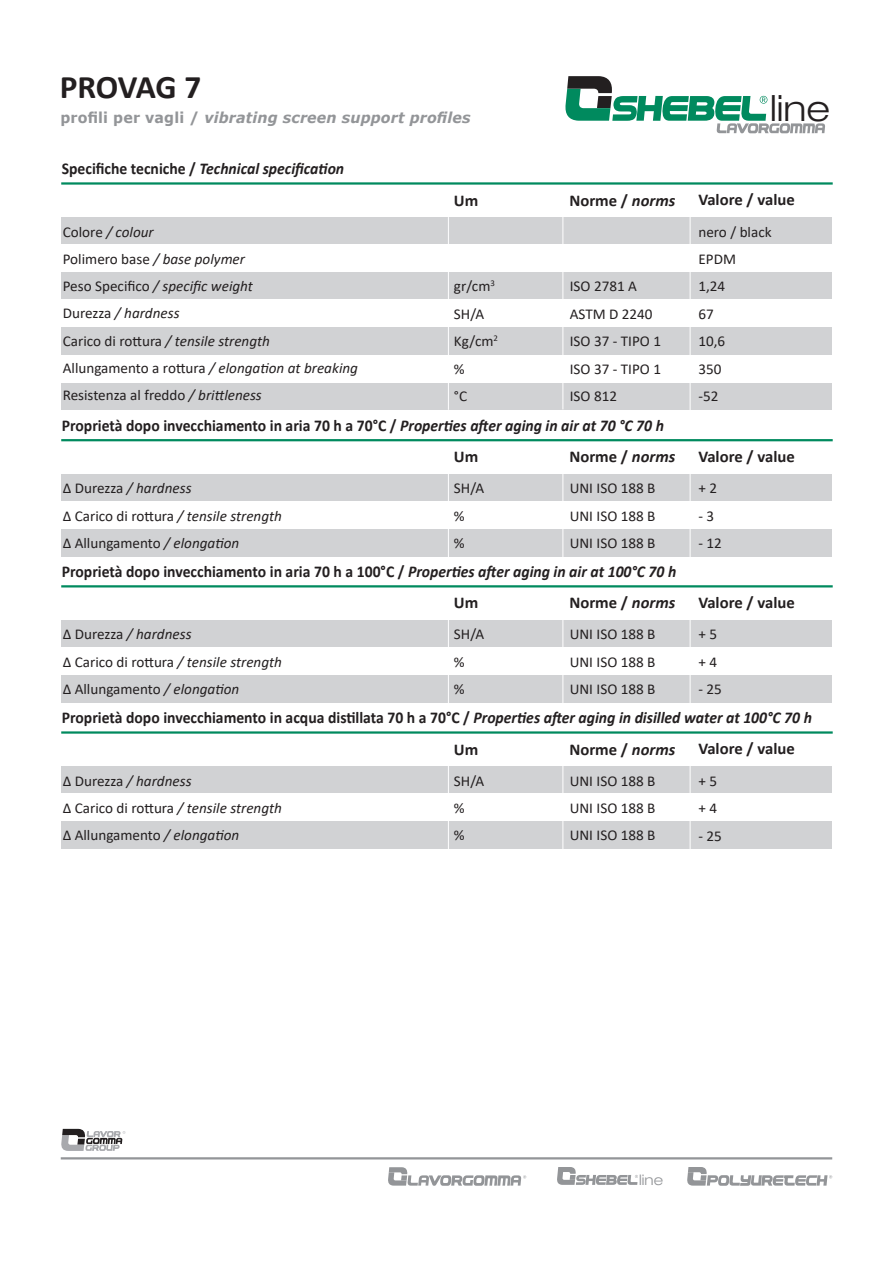
<style>
.page{position:relative;width:893px;height:1263px;background:#fff}
.page>*{position:absolute;margin:0;border:0;box-sizing:border-box;transform-origin:0 0}
.t1{font:300 expanded 36px "Helvetica Neue LT Std";color:#231f20}
.t2{font:700 33px "Calibri";letter-spacing:-.01em;color:#231f20}
.t3{font:700 16.5px "Calibri";color:#231f20;scale:.95 1}
.t4{font:700 16.5px "Calibri";color:#231f20}
.t5{font:italic 700 16.5px "Calibri";color:#231f20;scale:.95 1}
.t6{font:15px/27.5px "Calibri";color:#231f20}
.t7{font:italic 15px/27.3px "Calibri";color:#231f20}
.t8{font:italic 700 15px "Verdana";letter-spacing:.01em;color:#939598;scale:.95 1}
.t9{font:300 expanded 14.55px "Helvetica Neue LT Std";color:#939598}
.s1{font-style:normal}
.s2{font-style:italic}
</style>
<div class="page">
<div style="left:61px;top:383px;width:771px;height:27px;background:#d1d2d4"></div>
<div style="left:61px;top:217px;width:771px;height:27px;background:#d1d2d4"></div>
<div style="left:61px;top:473px;width:771px;height:28px;background:#d1d2d4"></div>
<div style="left:61px;top:620px;width:771px;height:27px;background:#d1d2d4"></div>
<div style="left:61px;top:766px;width:771px;height:27px;background:#d1d2d4"></div>
<div style="left:61px;top:272px;width:771px;height:28px;background:#d1d2d4"></div>
<div style="left:61px;top:529px;width:771px;height:27px;background:#d1d2d4"></div>
<div style="left:61px;top:675px;width:771px;height:27px;background:#d1d2d4"></div>
<div style="left:61px;top:821px;width:771px;height:28px;background:#d1d2d4"></div>
<div style="left:61px;top:441px;width:771px;height:33px;background:#fff"></div>
<div style="left:61px;top:327px;width:771px;height:28px;background:#d1d2d4"></div>
<hr style="left:448px;top:217px;width:1px;height:193px;background:#fff">
<hr style="left:448px;top:474px;width:1px;height:86px;background:#fff">
<hr style="left:448px;top:620px;width:1px;height:86px;background:#fff">
<hr style="left:448px;top:766px;width:1px;height:86px;background:#fff">
<hr style="left:562px;top:217px;width:1px;height:192px;background:#fff">
<hr style="left:562px;top:473px;width:1px;height:87px;background:#fff">
<hr style="left:562px;top:620px;width:1px;height:86px;background:#fff">
<hr style="left:562px;top:766px;width:1px;height:86px;background:#fff">
<hr style="left:690px;top:217px;width:1px;height:193px;background:#fff">
<hr style="left:690px;top:473px;width:1px;height:87px;background:#fff">
<hr style="left:690px;top:620px;width:1px;height:86px;background:#fff">
<hr style="left:690px;top:766px;width:1px;height:86px;background:#fff">
<hr style="left:61px;top:1157px;width:771px;height:2px;background:#939598">
<svg style="left:61px;top:1129px;width:64px;height:22px"></svg>
<svg style="left:388px;top:1167px;width:138px;height:19px"></svg>
<svg style="left:557px;top:1167px;width:81px;height:18px"></svg>
<svg style="left:687px;top:1167px;width:145px;height:19px"></svg>
<hr style="left:61px;top:182px;width:772px;height:3px;background:#008a5e">
<hr style="left:61px;top:439px;width:772px;height:2px;background:#008a5e">
<hr style="left:61px;top:585px;width:772px;height:2px;background:#008a5e">
<hr style="left:61px;top:731px;width:772px;height:3px;background:#008a5e">
<svg style="left:565px;top:76px;width:260px;height:57px"></svg>
<h2 class="t2" style="left:60px;top:63px;width:143px">PROVAG 7</h2>
<p class="t8" style="left:60px;top:107px;width:433px"><span class="s1">profili per vagli /</span> vibrating screen support profiles</p>
<p class="t5" style="left:62px;top:157px;width:299px"><span class="s1">Specifiche tecniche /</span> Technical specification</p>
<p class="t7" style="left:63px;top:217px;width:297px"><span class="s1">Colore</span> / colour<br><span class="s1">Polimero base</span> / base polymer<br><span class="s1">Peso Specifico</span> / specific weight<br><span class="s1">Durezza</span> / hardness<br><span class="s1">Carico di rottura</span> / tensile strength<br><span class="s1">Allungamento a rottura</span> / elongation at breaking<br><span class="s1">Resistenza al freddo</span> / brittleness</p>
<p class="t4" style="left:454px;top:188px;width:26px">Um</p>
<p class="t6" style="left:454px;top:272px;width:46px">gr/cm<sup>3<br></sup>SH/A<br>Kg/cm<sup>2 </sup>%<br>°C</p>
<p class="t4" style="left:569px;top:188px;width:107px">Norme / <span class="s2">norms</span></p>
<p class="t6" style="left:570px;top:272px;width:93px">ISO 2781 A<br>ASTM D 2240<br>ISO 37 - TIPO 1<br>ISO 37 - TIPO 1<br>ISO 812</p>
<p class="t3" style="left:62px;top:414px;width:635px">Proprietà dopo invecchiamento in aria 70 h a 70°C / <span class="s2">Properties after aging in air at 70 °C 70 h</span></p>
<p class="t6" style="left:63px;top:474px;width:221px">Δ Durezza <span class="s2">/ hardness<br></span>Δ Carico di rottura <span class="s2">/ tensile strength<br></span>Δ Allungamento <span class="s2">/ elongation</span></p>
<p class="t4" style="left:454px;top:445px;width:26px">Um</p>
<p class="t6" style="left:454px;top:474px;width:32px">SH/A %<br>%</p>
<p class="t4" style="left:569px;top:445px;width:107px">Norme / <span class="s2">norms</span></p>
<p class="t6" style="left:570px;top:474px;width:87px;text-align:justify">UNI ISO 188 B UNI ISO 188 B UNI ISO 188 B</p>
<p class="t3" style="left:62px;top:560px;width:648px">Proprietà dopo invecchiamento in aria 70 h a 100°C / <span class="s2">Properties after aging in air at 100°C 70 h</span></p>
<p class="t6" style="left:63px;top:620px;width:221px">Δ Durezza <span class="s2">/ hardness<br></span>Δ Carico di rottura <span class="s2">/ tensile strength<br></span>Δ Allungamento <span class="s2">/ elongation</span></p>
<p class="t4" style="left:454px;top:591px;width:26px">Um</p>
<p class="t6" style="left:454px;top:620px;width:32px">SH/A %<br>%</p>
<p class="t4" style="left:569px;top:591px;width:107px">Norme / <span class="s2">norms</span></p>
<p class="t6" style="left:570px;top:620px;width:87px;text-align:justify">UNI ISO 188 B UNI ISO 188 B UNI ISO 188 B</p>
<h1 class="t1" style="left:770px;top:87px;width:61px">line</h1>
<p class="t4" style="left:698px;top:188px;width:98px">Valore / value</p>
<p class="t6" style="left:698px;top:217px;width:75px">nero / black<br>EPDM<br>1,24<br>67<br>10,6<br>350<br>-52</p>
<p class="t4" style="left:698px;top:445px;width:98px">Valore / value</p>
<p class="t6" style="left:698px;top:474px;width:20px">+ 2</p>
<p class="t6" style="left:698px;top:502px;width:17px">- 3</p>
<p class="t6" style="left:698px;top:529px;width:25px">- 12</p>
<p class="t4" style="left:698px;top:591px;width:98px">Valore / value</p>
<p class="t6" style="left:698px;top:620px;width:20px">+ 5 + 4</p>
<p class="t6" style="left:698px;top:675px;width:25px">- 25</p>
<p class="t3" style="left:62px;top:706px;width:791px">Proprietà dopo invecchiamento in acqua distillata 70 h a 70°C / <span class="s2">Properties after aging in disilled water at 100°C 70 h</span></p>
<p class="t6" style="left:63px;top:766px;width:221px">Δ Durezza <span class="s2">/ hardness<br></span>Δ Carico di rottura <span class="s2">/ tensile strength<br></span>Δ Allungamento <span class="s2">/ elongation</span></p>
<p class="t4" style="left:454px;top:737px;width:26px">Um</p>
<p class="t6" style="left:454px;top:766px;width:32px">SH/A %<br>%</p>
<p class="t4" style="left:569px;top:737px;width:107px">Norme / <span class="s2">norms</span></p>
<p class="t6" style="left:570px;top:766px;width:87px;text-align:justify">UNI ISO 188 B UNI ISO 188 B UNI ISO 188 B</p>
<p class="t4" style="left:698px;top:737px;width:98px">Valore / value</p>
<p class="t6" style="left:698px;top:766px;width:20px">+ 5 + 4</p>
<p class="t6" style="left:698px;top:821px;width:25px">- 25</p>
<p class="t9" style="left:639px;top:1171px;width:25px">line</p>
</div>
